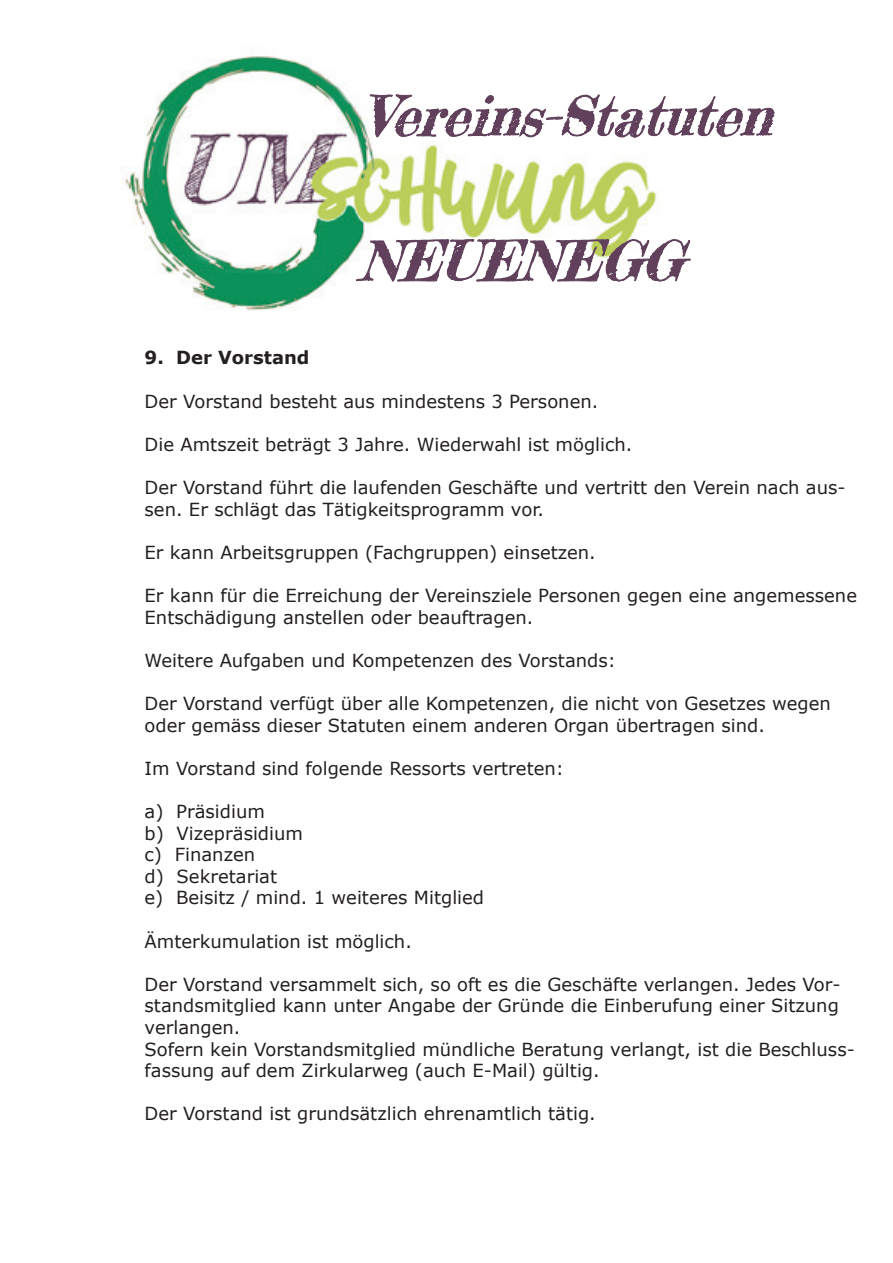
<style>
.page{position:relative;width:893px;height:1263px;background:#fff}
.page>*{position:absolute;margin:0;border:0;box-sizing:border-box;transform-origin:0 0}
.t1{font:italic 54px "Frederickathe Great";color:#60405b}
.t2{font:18px/21.6px "Verdana";color:#231f20}
.t3{font:700 18px "Verdana";color:#231f20}
</style>
<div class="page">
<img style="left:122px;top:56px;width:535px;height:255px">
<svg style="left:356px;top:239px;width:335px;height:43px"></svg>
<svg style="left:369px;top:94px;width:406px;height:44px"></svg>
<h1 class="t1" style="left:363px;top:83px;width:431px">Vereins-Statuten</h1>
<h1 class="t1" style="left:359px;top:227px;width:347px">NEUENEGG</h1>
<p class="t3" style="left:145px;top:345px;width:166px">9. Der Vorstand</p>
<p class="t2" style="left:145px;top:390px;width:455px">Der Vorstand besteht aus mindestens 3 Personen.</p>
<p class="t2" style="left:145px;top:433px;width:489px">Die Amtszeit beträgt 3 Jahre. Wiederwahl ist möglich.</p>
<p class="t2" style="left:145px;top:476px;width:702px">Der Vorstand führt die laufenden Geschäfte und vertritt den Verein nach aus&shy;sen. Er schlägt das Tätigkeitsprogramm vor.</p>
<p class="t2" style="left:145px;top:541px;width:453px">Er kann Arbeitsgruppen (Fachgruppen) einsetzen.</p>
<p class="t2" style="left:145px;top:584px;width:714px">Er kann für die Erreichung der Vereinsziele Personen gegen eine angemessene<br>Entschädigung anstellen oder beauftragen.</p>
<p class="t2" style="left:145px;top:649px;width:473px">Weitere Aufgaben und Kompetenzen des Vorstands:</p>
<p class="t2" style="left:145px;top:692px;width:688px">Der Vorstand verfügt über alle Kompetenzen, die nicht von Gesetzes wegen oder gemäss dieser Statuten einem anderen Organ übertragen sind.</p>
<p class="t2" style="left:145px;top:757px;width:421px">Im Vorstand sind folgende Ressorts vertreten:</p>
<p class="t2" style="left:145px;top:800px;width:341px">a) Präsidium<br>b) Vizepräsidium<br>c) Finanzen<br>d) Sekretariat<br>e) Beisitz / mind. 1 weiteres Mitglied</p>
<p class="t2" style="left:145px;top:930px;width:269px">Ämterkumulation ist möglich.</p>
<p class="t2" style="left:145px;top:973px;width:712px">Der Vorstand versammelt sich, so oft es die Geschäfte verlangen. Jedes Vor&shy;standsmitglied kann unter Angabe der Gründe die Einberufung einer Sitzung verlangen.<br>Sofern kein Vorstandsmitglied mündliche Beratung verlangt, ist die Beschluss&shy;fassung auf dem Zirkularweg (auch E-Mail) gültig.</p>
<p class="t2" style="left:145px;top:1103px;width:453px">Der Vorstand ist grundsätzlich ehrenamtlich tätig.</p>
</div>
